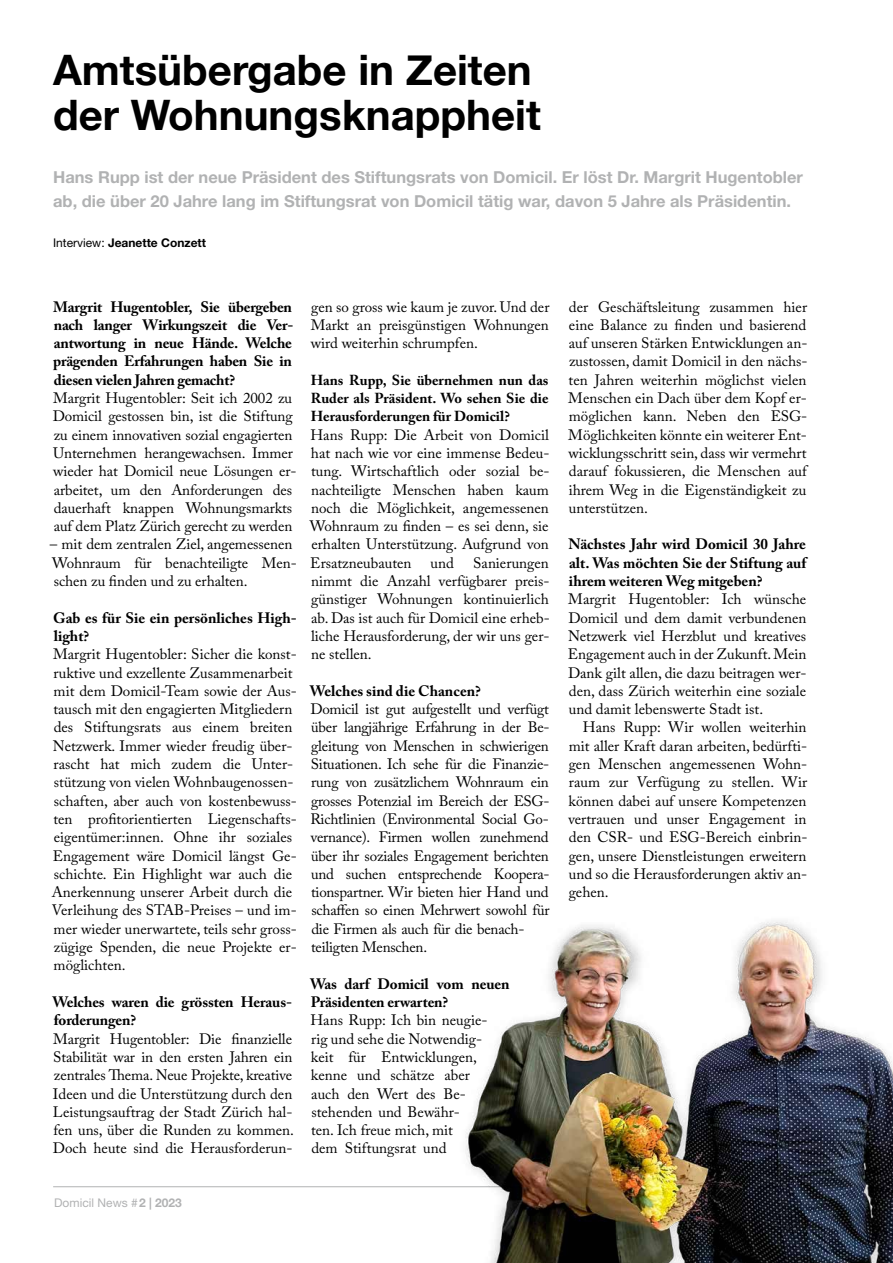
<style>
.page{position:relative;width:893px;height:1263px;background:#fff}
.page>*{position:absolute;margin:0;border:0;box-sizing:border-box;transform-origin:0 0}
.t1{font:700 42px/45px "Helvetica Neue";color:#000}
.t2{font:700 16.5px/24px "Helvetica Neue LT Std";color:#b1b2b3}
.t3{font:15px/18.3px "Adobe Caslon Pro";color:#000}
.t4{font:700 15px/18.3px "Adobe Caslon Pro";letter-spacing:-.01em;color:#000}
.t5{font:700 14.4px/18.3px "Adobe Caslon Pro";color:#000;text-align:justify}
.t6{font:700 12px "Helvetica Neue LT Std";color:#000}
.t7{font:12px "Helvetica Neue LT Std";color:#b1b2b3}
.s1{font-weight:400}
.s2{font-family:"Helvetica Neue";font-weight:700}
</style>
<div class="page">
<hr style="left:53px;top:1186px;width:755px;height:1px;background:#b1b2b3">
<img style="left:293px;top:921px;width:600px;height:342px">
<h1 class="t1" style="left:53px;top:49px;width:489px">Amtsübergabe in Zeiten der Wohnungsknappheit</h1>
<p class="t2" style="left:53px;top:165px;width:751px">Hans Rupp ist der neue Präsident des Stiftungsrats von Domicil. Er löst Dr. Margrit Hugentobler ab, die über 20 Jahre lang im Stiftungsrat von Domicil tätig war, davon 5 Jahre als Präsidentin.</p>
<p class="t6" style="left:53px;top:236px;width:154px"><span class="s1">Interview:</span> Jeanette Conzett</p>
<p class="t4" style="left:53px;top:297px;width:240px;text-align:justify">Margrit Hugentobler, Sie übergeben nach langer Wirkungszeit die Ver&shy;antwortung in neue Hände. Welche prägenden Erfahrungen haben Sie in diesen vielen Jahren gemacht?</p>
<p class="t3" style="left:53px;top:389px;width:245px">Margrit Hugentobler: Seit ich 2002 zu Domicil gestossen bin, ist die Stiftung zu einem innovativen sozial engagierten Unternehmen herangewachsen. Immer wieder hat Domicil neue Lösungen er&shy;arbeitet, um den Anforderungen des dauerhaft knappen Wohnungsmarkts auf dem Platz Zürich gerecht zu werden</p>
<p class="t3" style="left:50px;top:535px;width:248px">– mit dem zentralen Ziel, angemessenen<br>Wohnraum für benachteiligte Men&shy;schen zu finden und zu erhalten.</p>
<p class="t4" style="left:53px;top:608px;width:245px">Gab es für Sie ein persönliches High&shy;light?</p>
<p class="t3" style="left:52px;top:645px;width:246px">Margrit Hugentobler: Sicher die konst&shy;ruktive und exzellente Zusammenarbeit mit dem Domicil-Team sowie der Aus&shy;tausch mit den engagierten Mitgliedern des Stiftungsrats aus einem breiten Netzwerk. Immer wieder freudig über&shy;rascht hat mich zudem die Unter&shy;stützung von vielen Wohnbaugenossen&shy;schaften, aber auch von kostenbewuss&shy;ten profitorientierten Liegenschafts&shy;eigentümer:innen. Ohne ihr soziales Engagement wäre Domicil längst Ge&shy;schichte. Ein Highlight war auch die Anerkennung unserer Arbeit durch die Verleihung des STAB-Preises – und im&shy;mer wieder unerwartete, teils sehr gross&shy;zügige Spenden, die neue Projekte er&shy;möglichten.</p>
<p class="t4" style="left:52px;top:993px;width:240px">Welches waren die grössten Heraus&shy;forderungen?</p>
<p class="t3" style="left:53px;top:1029px;width:243px">Margrit Hugentobler: Die finanzielle Stabilität war in den ersten Jahren ein zentrales Thema. Neue Projekte, kreative Ideen und die Unterstützung durch den Leistungsauftrag der Stadt Zürich hal&shy;fen uns, über die Runden zu kommen.<br>Doch heute sind die Herausforderun-</p>
<p class="t3" style="left:311px;top:297px;width:240px;text-align:justify">gen so gross wie kaum je zuvor. Und der Markt an preisgünstigen Wohnungen wird weiterhin schrumpfen.</p>
<p class="t5" style="left:311px;top:371px;width:239px">Hans Rupp, Sie übernehmen nun das Ruder als Präsident. Wo sehen Sie die Herausforderungen für Domicil?</p>
<p class="t3" style="left:310px;top:425px;width:241px;text-align:justify">Hans Rupp: Die Arbeit von Domicil hat nach wie vor eine immense Bedeu&shy;tung. Wirtschaftlich oder sozial be&shy;nachteiligte Menschen haben kaum noch die Möglichkeit, angemessenen Wohnraum zu finden – es sei denn, sie erhalten Unterstützung. Aufgrund von Ersatzneubauten</p>
<p class="t3" style="left:311px;top:553px;width:240px;text-align:justify;text-indent:162px">Sanierungen nimmt die Anzahl verfügbarer preis&shy;günstiger Wohnungen kontinuierlich ab. Das ist auch für Domicil eine erheb&shy;liche Herausforderung, der wir uns ger&shy;ne stellen.</p>
<p class="t4" style="left:310px;top:681px;width:172px">Welches sind die Chancen?</p>
<p class="t3" style="left:310px;top:700px;width:241px">Domicil ist gut aufgestellt und verfügt über langjährige Erfahrung in der Be&shy;gleitung von Menschen in schwierigen Situa tionen. Ich sehe für die Finanzie&shy;rung von zusätzlichem Wohnraum ein grosses Potenzial im Bereich der ESG-Richtlinien (Environmental Social Go&shy;vernance). Firmen wollen zunehmend über ihr soziales Engagement berichten und suchen entsprechende Koopera&shy;tionspartner. Wir bieten hier Hand und schaffen so einen Mehrwert sowohl für die Firmen als auch für die benach&shy;teiligten Menschen.</p>
<p class="t4" style="left:310px;top:974px;width:201px">Was darf Domicil vom neuen<br>Präsidenten erwarten?</p>
<p class="t3" style="left:310px;top:1011px;width:179px">Hans Rupp: Ich bin neugie&shy;rig und sehe die Notwendig&shy;keit für Entwicklungen, kenne und schätze aber auch den Wert des Be&shy;stehenden und Bewähr-<br>ten. Ich freue mich, mit<br>dem Stiftungsrat und</p>
<p class="t3" style="left:431px;top:553px;width:25px">und</p>
<p class="t7" style="left:54px;top:1195px;width:129px">Domicil News #<span class="s2">2 | 2023</span></p>
<p class="t3" style="left:568px;top:297px;width:241px;text-align:justify">der Geschäftsleitung zusammen hier eine Balance zu finden und basierend auf unseren Stärken Entwicklungen an&shy;zustossen, damit Domicil in den nächs&shy;ten Jahren weiterhin möglichst vielen Menschen ein Dach über dem Kopf er&shy;möglichen kann. Neben den ESG-Möglichkeiten könnte ein weiterer Ent&shy;wicklungsschritt sein, dass wir vermehrt darauf fokussieren, die Menschen auf ihrem Weg in die Eigenständigkeit zu unterstützen.</p>
<p class="t4" style="left:568px;top:535px;width:239px;text-align:justify">Nächstes Jahr wird Domicil 30 Jahre alt. Was möchten Sie der Stiftung auf ihrem weiteren Weg mitgeben?</p>
<p class="t3" style="left:568px;top:590px;width:240px;text-align:justify">Margrit Hugentobler: Ich wünsche Domicil und dem damit verbundenen Netzwerk viel Herzblut und kreatives Engagement auch in der Zukunft. Mein Dank gilt allen, die dazu beitragen wer&shy;den, dass Zürich weiterhin eine soziale und damit lebenswerte Stadt ist.</p>
<p class="t3" style="left:568px;top:718px;width:241px;text-align:justify;text-indent:15px">Hans Rupp: Wir wollen weiterhin mit aller Kraft daran arbeiten, bedürfti&shy;gen Menschen angemessenen Wohn&shy;raum zur Verfügung zu stellen. Wir können dabei auf unsere Kompetenzen vertrauen und unser Engagement in den CSR- und ESG-Bereich einbrin&shy;gen, unsere Dienstleistungen erweitern und so die Herausforderungen aktiv an&shy;gehen.</p>
</div>
